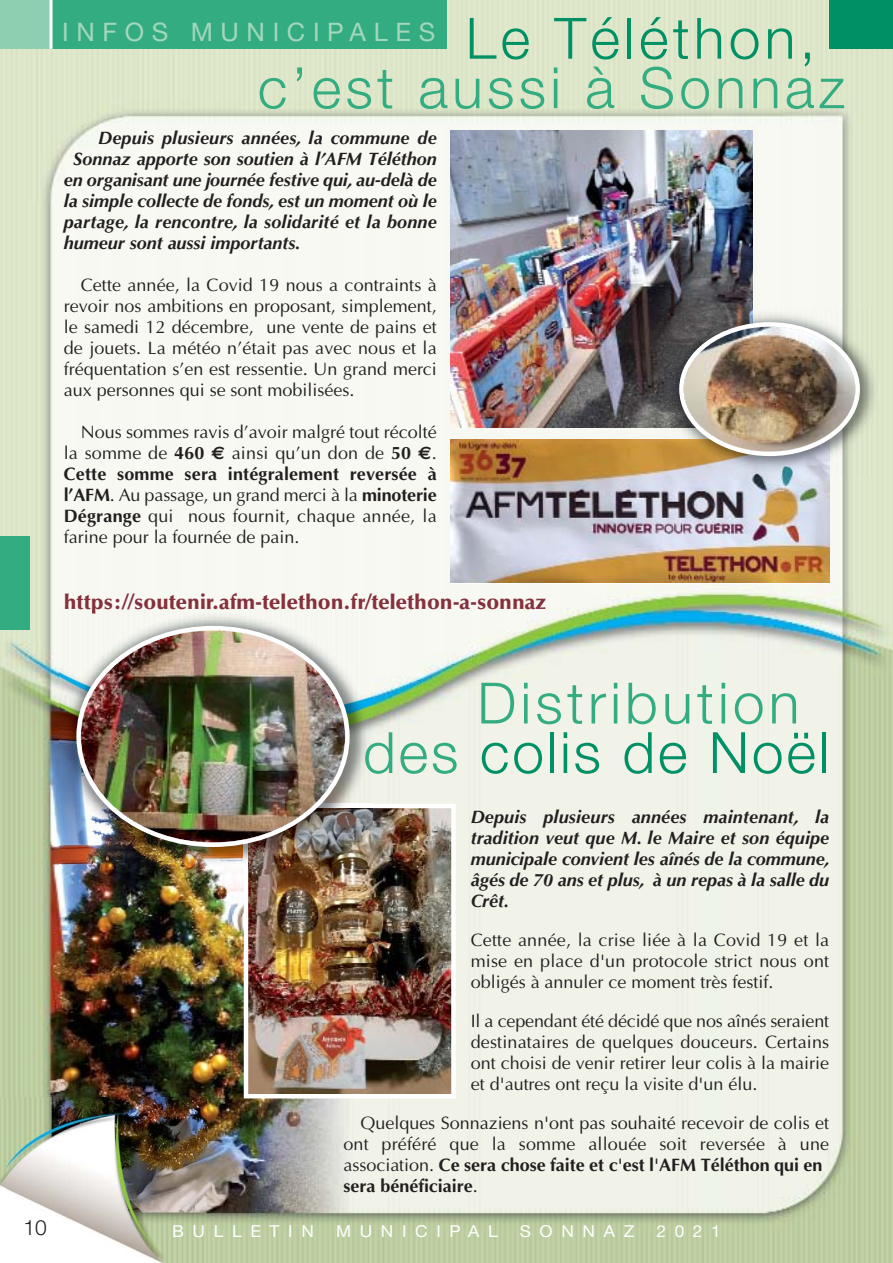
<style>
.page{position:relative;width:893px;height:1263px;background:#fff}
.page>*{position:absolute;margin:0;border:0;box-sizing:border-box;transform-origin:0 0}
.t1{font:300 57px/49.5px "Helvetica Neue";letter-spacing:.075em;color:#33ac81}
.t2{font:300 57px "Helvetica Neue";letter-spacing:.075em;color:#009065}
.t3{font:25.5px "Helvetica Neue";letter-spacing:.3em;color:#a4d7bc}
.t4{font:900 21px "Optima";color:#85303c}
.t5{font:300 21px "Helvetica Neue";color:#231f20}
.t6{font:18px/21px "Optima";color:#231f20;text-align:justify}
.t7{font:italic 700 18px/21px "Optima";color:#231f20;text-align:justify}
.t8{font:16.5px "Helvetica Neue";letter-spacing:.5em;color:#fff;scale:1.05 1}
.s1{font-weight:700}
.s2{font-family:"Euro Sans";font-weight:700}
.s3{color:#009065}
</style>
<div class="page">
<img style="left:1px;top:0;width:892px;height:1262px">
<div style="left:1px;top:536px;width:29px;height:93px;background:#33ac81"></div>
<img style="left:1px;top:1097px;width:206px;height:165px">
<div style="left:1px;top:0;width:50px;height:49px;background:#8dcfae"></div>
<div style="left:829px;top:0;width:64px;height:49px;background:#009065"></div>
<div style="left:51px;top:0;width:395px;height:49px;background:#33ac81"></div>
<hr style="left:50px;top:0;width:3px;height:49px;background:#fff">
<img style="left:451px;top:130px;width:302px;height:298px">
<img style="left:249px;top:809px;width:202px;height:284px">
<div style="left:244px;top:804px;width:212px;height:294px;border:4px solid #fff"></div>
<img style="left:451px;top:440px;width:378px;height:143px">
<img style="left:665px;top:308px;width:216px;height:167px">
<img style="left:665px;top:308px;width:88px;height:120px">
<img style="left:665px;top:440px;width:164px;height:35px">
<img style="left:679px;top:322px;width:181px;height:134px">
<img style="left:59px;top:610px;width:314px;height:259px">
<img style="left:65px;top:610px;width:90px;height:4px">
<img style="left:76px;top:626px;width:274px;height:221px">
<h2 class="t3" style="left:62px;top:23px;width:374px">INFOS MUNICIPALES</h2>
<h1 class="t2" style="left:466px;top:18px;width:351px">Le Téléthon,</h1>
<h1 class="t1" style="left:258px;top:69px;width:589px">c’est aussi à Sonnaz</h1>
<p class="t7" style="left:98px;top:129px;width:340px">Depuis plusieurs années, la commune de</p>
<p class="t7" style="left:73px;top:150px;width:365px">Sonnaz apporte son soutien à l’AFM Téléthon</p>
<p class="t7" style="left:64px;top:171px;width:374px">en organisant une journée festive qui, au-delà de</p>
<p class="t7" style="left:64px;top:192px;width:374px">la simple collecte de fonds, est un moment où le</p>
<p class="t7" style="left:64px;top:213px;width:374px">partage, la rencontre, la solidarité et la bonne</p>
<p class="t7" style="left:64px;top:234px;width:238px">humeur sont aussi importants.</p>
<p class="t6" style="left:64px;top:276px;width:374px;text-indent:17px">Cette année, la Covid 19 nous a contraints à revoir nos ambitions en proposant, simplement, le samedi 12 décembre, une vente de pains et de jouets. La météo n’était pas avec nous et la fréquentation s’en est ressentie. Un grand merci aux personnes qui se sont mobilisées.</p>
<p class="t6" style="left:64px;top:423px;width:374px;text-indent:17px">Nous sommes ravis d’avoir malgré tout récolté la somme de <span class="s1">460</span> <span class="s2">€</span> ainsi qu’un don de <span class="s1">50</span> <span class="s2">€</span>.<br><span class="s1">Cette somme sera intégralement reversée à l’AFM</span>. Au passage, un grand merci à la <span class="s1">minoterie Dégrange</span> qui nous fournit, chaque année, la farine pour la fournée de pain.</p>
<p class="t4" style="left:64px;top:593px;width:484px">https://soutenir.afm-telethon.fr/telethon-a-sonnaz</p>
<h1 class="t1" style="left:363px;top:684px;width:468px;text-indent:114px">Distribution des <span class="s3">colis de Noël</span></h1>
<p class="t7" style="left:471px;top:808px;width:361px">Depuis plusieurs années maintenant, la tradition veut que M. le Maire et son équipe municipale convient les aînés de la commune, âgés de 70 ans et plus, à un repas à la salle du Crêt.</p>
<p class="t6" style="left:471px;top:931px;width:360px">Cette année, la crise liée à la Covid 19 et la mise en place d'un protocole strict nous ont obligés à annuler ce moment très festif.</p>
<p class="t6" style="left:471px;top:1012px;width:360px">Il a cependant été décidé que nos aînés seraient destinataires de quelques douceurs. Certains ont choisi de venir retirer leur colis à la mairie et d'autres ont reçu la visite d'un élu.</p>
<p class="t6" style="left:343px;top:1114px;width:487px;text-align:left;text-indent:17px">Quelques Sonnaziens n'ont pas souhaité recevoir de colis et ont préféré que la somme allouée soit reversée à une association. <span class="s1">Ce sera chose faite et c'est l'AFM Téléthon qui en sera bénéficiaire</span>.</p>
<p class="t5" style="left:23px;top:1220px;width:25px">10</p>
<p class="t8" style="left:172px;top:1225px;width:136px">BULLETIN</p>
<p class="t8" style="left:336px;top:1225px;width:155px">MUNICIPAL</p>
<p class="t8" style="left:520px;top:1225px;width:111px">SONNAZ</p>
<p class="t8" style="left:656px;top:1225px;width:63px">2021</p>
</div>
